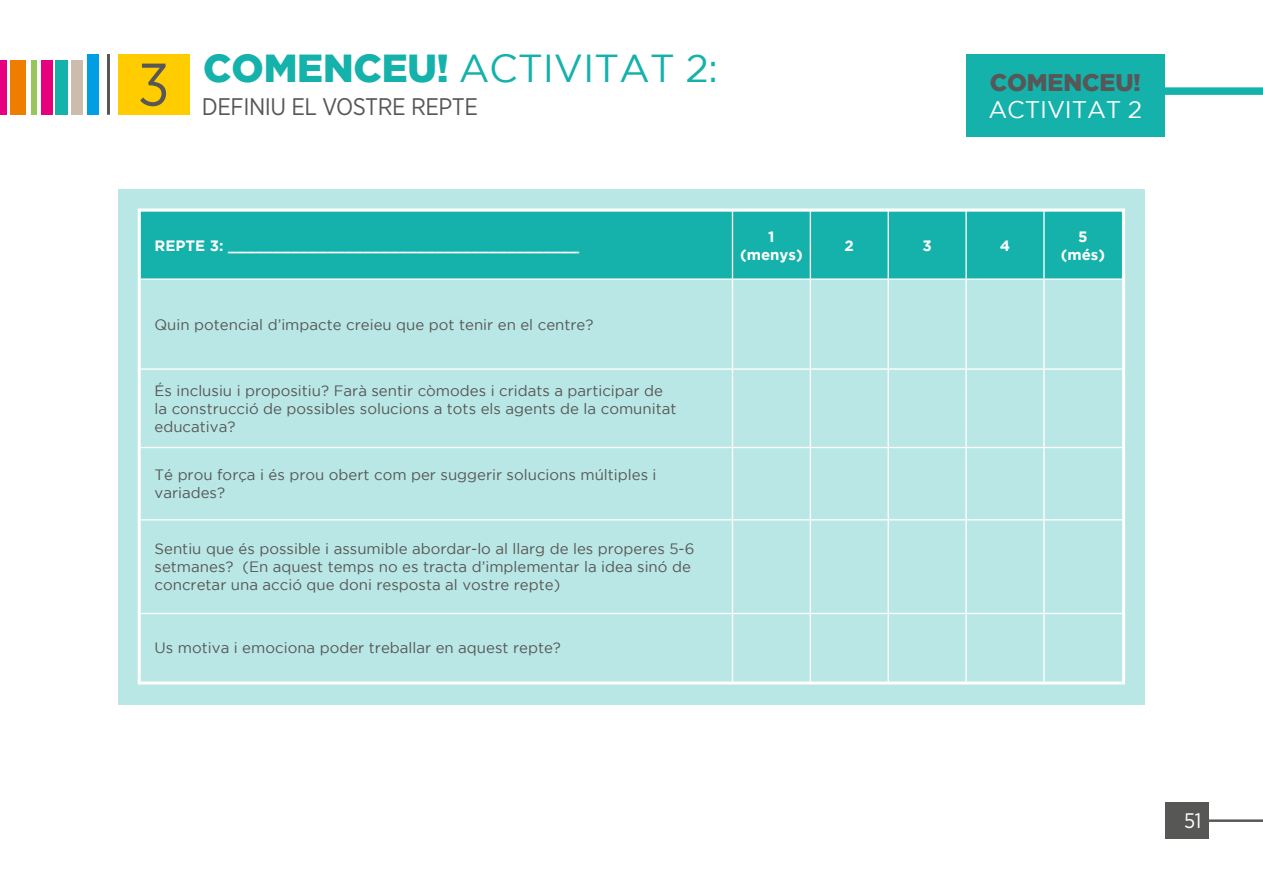
<style>
.page{position:relative;width:1263px;height:893px;background:#fff}
.page>*{position:absolute;margin:0;border:0;box-sizing:border-box;transform-origin:0 0}
.t1{font:60px "Gotham Narrow";color:#575756}
.t2{font:39px "Gotham";letter-spacing:-.005em;color:#15b1ab}
.t3{font:24px "Gotham Narrow";letter-spacing:-.02em;color:#575756}
.t4{font:24px "Gotham";letter-spacing:-.005em;color:#fff}
.t5{font:900 24px "Gotham";letter-spacing:-.005em;color:#575756}
.t6{font:21px "Gotham Narrow";color:#fff}
.t7{font:15px/18px "Gotham";color:#575756}
.t8{font:700 15px/18px "Gotham";color:#fff;text-align:center}
.s1{font-weight:900}
</style>
<div class="page">
<hr style="left:107px;top:54px;width:3px;height:61px;background:#575756">
<div style="left:87px;top:54px;width:12px;height:61px;background:#009fe3"></div>
<div style="left:71px;top:60px;width:12px;height:55px;background:#cbbcab"></div>
<div style="left:55px;top:60px;width:12px;height:55px;background:#15b1ab"></div>
<div style="left:41px;top:60px;width:12px;height:55px;background:#e6007d"></div>
<div style="left:31px;top:60px;width:6px;height:55px;background:#9ac45c"></div>
<div style="left:10px;top:60px;width:16px;height:55px;background:#ef7d00"></div>
<div style="left:0;top:60px;width:7px;height:55px;background:#e6007d"></div>
<div style="left:118px;top:54px;width:72px;height:61px;background:#fc0"></div>
<hr style="left:1185px;top:819px;width:78px;height:3px;background:#575756">
<div style="left:1165px;top:802px;width:43px;height:37px;background:#575756"></div>
<div style="left:118px;top:189px;width:1026px;height:515px;background:#b9e7e5"></div>
<div style="left:142px;top:212px;width:979px;height:66px;background:#15b1ab"></div>
<hr style="left:732px;top:211px;width:1px;height:67px;background:#fff">
<hr style="left:810px;top:211px;width:1px;height:67px;background:#fff">
<hr style="left:887px;top:211px;width:2px;height:67px;background:#fff">
<hr style="left:965px;top:211px;width:2px;height:67px;background:#fff">
<hr style="left:1043px;top:211px;width:2px;height:67px;background:#fff">
<hr style="left:141px;top:278px;width:591px;height:2px;background:#fff">
<hr style="left:732px;top:278px;width:78px;height:2px;background:#fff">
<hr style="left:732px;top:280px;width:1px;height:88px;background:#fff">
<hr style="left:810px;top:278px;width:78px;height:2px;background:#fff">
<hr style="left:810px;top:280px;width:1px;height:88px;background:#fff">
<hr style="left:888px;top:278px;width:78px;height:2px;background:#fff">
<hr style="left:887px;top:280px;width:2px;height:88px;background:#fff">
<hr style="left:966px;top:278px;width:78px;height:2px;background:#fff">
<hr style="left:965px;top:280px;width:2px;height:88px;background:#fff">
<hr style="left:1044px;top:278px;width:78px;height:2px;background:#fff">
<hr style="left:1043px;top:280px;width:2px;height:88px;background:#fff">
<hr style="left:732px;top:370px;width:1px;height:77px;background:#fff">
<hr style="left:810px;top:370px;width:1px;height:77px;background:#fff">
<hr style="left:887px;top:370px;width:2px;height:77px;background:#fff">
<hr style="left:965px;top:370px;width:2px;height:77px;background:#fff">
<hr style="left:1043px;top:370px;width:2px;height:77px;background:#fff">
<hr style="left:141px;top:447px;width:591px;height:1px;background:#fff">
<hr style="left:732px;top:447px;width:78px;height:1px;background:#fff">
<hr style="left:732px;top:448px;width:1px;height:71px;background:#fff">
<hr style="left:810px;top:447px;width:78px;height:1px;background:#fff">
<hr style="left:810px;top:448px;width:1px;height:71px;background:#fff">
<hr style="left:888px;top:447px;width:78px;height:1px;background:#fff">
<hr style="left:887px;top:448px;width:2px;height:71px;background:#fff">
<hr style="left:966px;top:447px;width:78px;height:1px;background:#fff">
<hr style="left:965px;top:448px;width:2px;height:71px;background:#fff">
<hr style="left:1044px;top:447px;width:78px;height:1px;background:#fff">
<hr style="left:1043px;top:448px;width:2px;height:71px;background:#fff">
<hr style="left:141px;top:519px;width:591px;height:1px;background:#fff">
<hr style="left:732px;top:519px;width:78px;height:1px;background:#fff">
<hr style="left:732px;top:520px;width:1px;height:93px;background:#fff">
<hr style="left:810px;top:519px;width:78px;height:1px;background:#fff">
<hr style="left:810px;top:520px;width:1px;height:93px;background:#fff">
<hr style="left:888px;top:519px;width:78px;height:1px;background:#fff">
<hr style="left:887px;top:520px;width:2px;height:93px;background:#fff">
<hr style="left:966px;top:519px;width:78px;height:1px;background:#fff">
<hr style="left:965px;top:520px;width:2px;height:93px;background:#fff">
<hr style="left:1044px;top:519px;width:78px;height:1px;background:#fff">
<hr style="left:1043px;top:520px;width:2px;height:93px;background:#fff">
<hr style="left:141px;top:613px;width:591px;height:1px;background:#fff">
<hr style="left:732px;top:613px;width:78px;height:1px;background:#fff">
<hr style="left:732px;top:614px;width:1px;height:67px;background:#fff">
<hr style="left:810px;top:613px;width:78px;height:1px;background:#fff">
<hr style="left:810px;top:614px;width:1px;height:67px;background:#fff">
<hr style="left:888px;top:613px;width:78px;height:1px;background:#fff">
<hr style="left:887px;top:614px;width:2px;height:67px;background:#fff">
<hr style="left:966px;top:613px;width:78px;height:1px;background:#fff">
<hr style="left:965px;top:614px;width:2px;height:67px;background:#fff">
<hr style="left:1044px;top:613px;width:78px;height:1px;background:#fff">
<hr style="left:1043px;top:614px;width:2px;height:67px;background:#fff">
<hr style="left:141px;top:368px;width:591px;height:2px;background:#fff">
<hr style="left:732px;top:368px;width:78px;height:2px;background:#fff">
<hr style="left:810px;top:368px;width:78px;height:2px;background:#fff">
<hr style="left:888px;top:368px;width:78px;height:2px;background:#fff">
<hr style="left:966px;top:368px;width:78px;height:2px;background:#fff">
<hr style="left:1044px;top:368px;width:78px;height:2px;background:#fff">
<div style="left:138px;top:208px;width:987px;height:476px;border:3px solid #fff"></div>
<div style="left:1098px;top:87px;width:165px;height:8px;background:#15b1ab"></div>
<div style="left:966px;top:54px;width:198px;height:83px;background:#15b1ab"></div>
<h1 class="t1" style="left:138px;top:47px;width:33px">3</h1>
<h2 class="t2" style="left:203px;top:47px;width:516px"><span class="s1">COMENCEU!</span> ACTIVITAT 2:</h2>
<h3 class="t3" style="left:202px;top:91px;width:277px">DEFINIU EL VOSTRE REPTE</h3>
<h3 class="t5" style="left:990px;top:68px;width:153px">COMENCEU!</h3>
<h3 class="t4" style="left:988px;top:96px;width:155px">ACTIVITAT 2</h3>
<p class="t8" style="left:155px;top:236px;width:426px">REPTE 3: _______________________________________</p>
<p class="t8" style="left:740px;top:227px;width:64px">1 (menys)</p>
<p class="t8" style="left:845px;top:236px;width:11px">2</p>
<p class="t8" style="left:922px;top:236px;width:11px">3</p>
<p class="t8" style="left:1000px;top:236px;width:12px">4</p>
<p class="t8" style="left:1061px;top:227px;width:46px">5 (més)</p>
<p class="t7" style="left:155px;top:315px;width:440px">Quin potencial d’impacte creieu que pot tenir en el centre?</p>
<p class="t7" style="left:155px;top:381px;width:523px">És inclusiu i propositiu? Farà sentir còmodes i cridats a participar de la construcció de possibles solucions a tots els agents de la comunitat educativa?</p>
<p class="t7" style="left:155px;top:466px;width:503px">Té prou força i és prou obert com per suggerir solucions múltiples i variades?</p>
<p class="t7" style="left:155px;top:540px;width:541px">Sentiu que és possible i assumible abordar-lo al llarg de les properes 5-6 setmanes? (En aquest temps no es tracta d’implementar la idea sinó de concretar una acció que doni resposta al vostre repte)</p>
<p class="t7" style="left:155px;top:638px;width:408px">Us motiva i emociona poder treballar en aquest repte?</p>
<h3 class="t6" style="left:1184px;top:808px;width:19px">51</h3>
</div>
